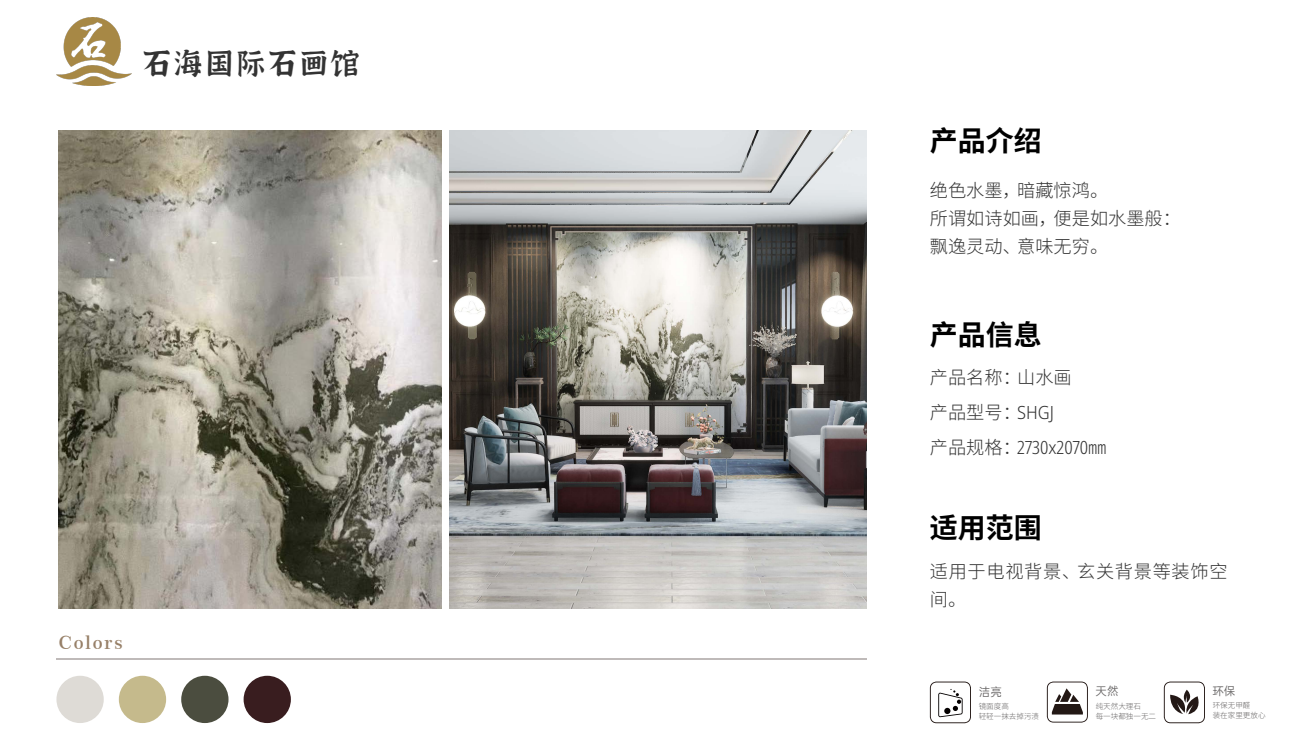
<style>
.page{position:relative;width:1309px;height:756px;background:#fff}
.page>*{position:absolute;margin:0;border:0;box-sizing:border-box;transform-origin:0 0}
.t1{font:28.52px "jiangxizhuokai";letter-spacing:.1em;color:#333}
.t2{font:28px "Nowar Warcraft Sans CN Bold";color:#000}
.t3{font:18.2px/35px "Nowar Warcraft Sans CN Light";color:#333}
.t4{font:18.2px/28px "Nowar Warcraft Sans CN Light";letter-spacing:.035em;color:#333}
.t5{font:600 18.2px "Century 751 BT";letter-spacing:.1em;color:#978068}
.t6{font:11.51px "OPPO Sans R";color:#666464}
.t7{font:11.45px "OPPO Sans R";color:#666464}
.t8{font:300 7.56px/10.2px "Source Han Sans CN";color:#666464}
</style>
<div class="page">
<div style="left:56px;top:676px;width:48px;height:47px;background:#dedbd6;border-radius:50%"></div>
<div style="left:119px;top:676px;width:47px;height:47px;background:#c5ba8c;border-radius:50%"></div>
<div style="left:181px;top:676px;width:48px;height:47px;background:#4b4d3f;border-radius:50%"></div>
<div style="left:244px;top:676px;width:47px;height:47px;background:#391d1f;border-radius:50%"></div>
<img style="left:56px;top:17px;width:75px;height:68px">
<hr style="left:56px;top:658px;width:811px;height:2px;background:#bfbab9">
<img style="left:449px;top:130px;width:418px;height:479px">
<img style="left:59px;top:130px;width:383px;height:479px">
<svg style="left:1047px;top:682px;width:41px;height:41px"></svg>
<svg style="left:1164px;top:682px;width:41px;height:41px"></svg>
<svg style="left:930px;top:682px;width:41px;height:41px"></svg>
<h1 class="t1" style="left:142px;top:49px;width:218px">石海国际石画馆</h1>
<p class="t5" style="left:59px;top:631px;width:65px">Colors</p>
<h2 class="t2" style="left:930px;top:123px;width:113px">产品介绍</h2>
<p class="t3" style="left:930px;top:179px;width:249px;line-height:28px">绝色水墨，暗藏惊鸿。<br>所谓如诗如画，便是如水墨般：飘逸灵动、意味无穷。</p>
<h2 class="t2" style="left:930px;top:317px;width:113px">产品信息</h2>
<p class="t3" style="left:930px;top:362px;width:178px">产品名称：山水画<br>产品型号：SHGJ<br>产品规格：2730x2070㎜</p>
<h2 class="t2" style="left:930px;top:510px;width:113px">适用范围</h2>
<p class="t4" style="left:930px;top:559px;width:299px">适用于电视背景、玄关背景等装饰空间。</p>
<p class="t6" style="left:979px;top:683px;width:25px">洁亮</p>
<p class="t8" style="left:979px;top:701px;width:62px">镜面度高<br>轻轻一抹去掉污渍</p>
<p class="t7" style="left:1096px;top:683px;width:24px">天然</p>
<p class="t8" style="left:1096px;top:701px;width:62px">纯天然大理石<br>每一块都独一无二</p>
<p class="t6" style="left:1212px;top:682px;width:25px">环保</p>
<p class="t8" style="left:1213px;top:700px;width:54px">环保无甲醛<br>装在家里更放心</p>
</div>
